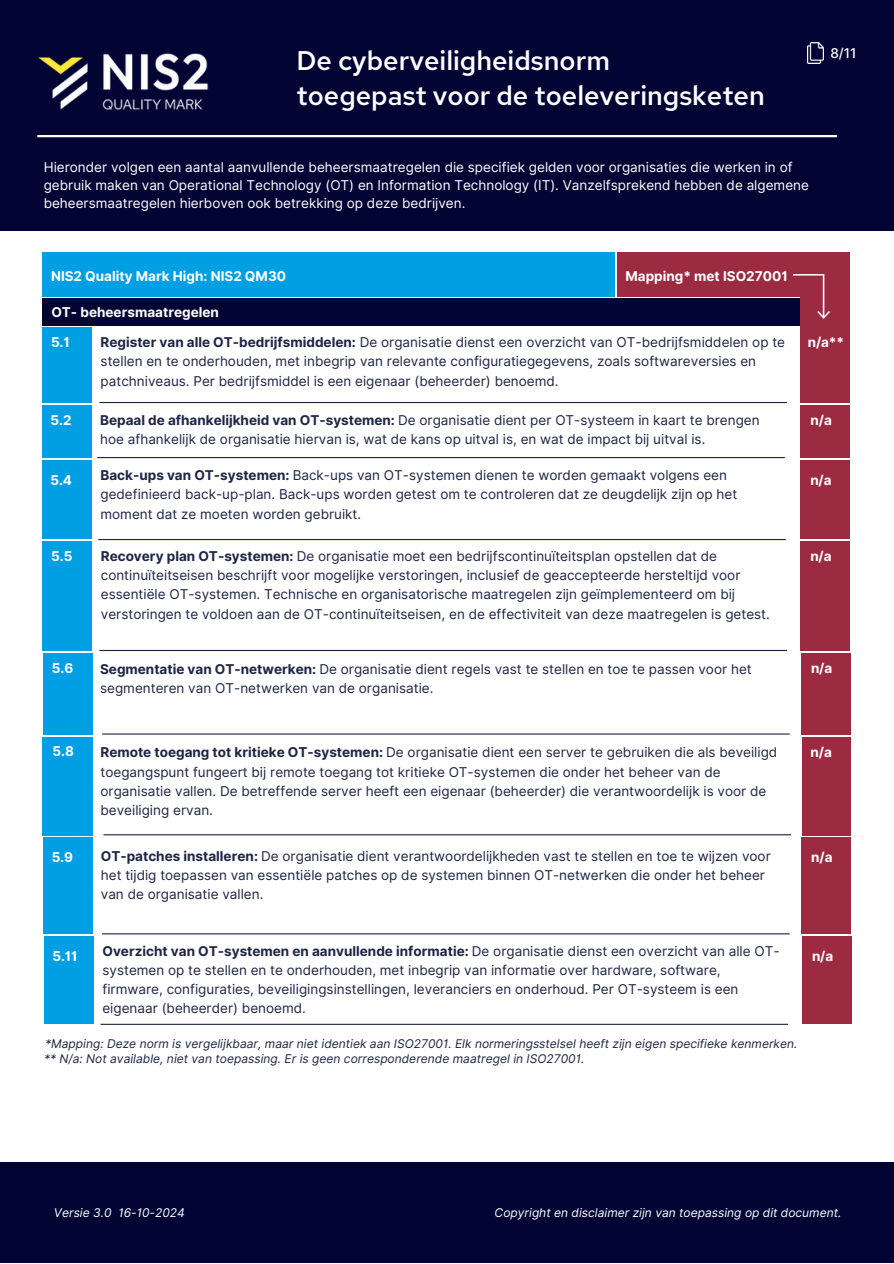
<style>
.page{position:relative;width:894px;height:1264px;background:#fff}
.page>*{position:absolute;margin:0;border:0;box-sizing:border-box;transform-origin:0 0}
.t1{font:500 27px/34.8px "Red Hat Text";color:#fff}
.t2{font:13.5px/19.2px "Inter";color:#1e2444}
.t3{font:13.5px/18px "Inter";color:#fff}
.t4{font:700 13.5px "Inter";color:#fff}
.t5{font:500 13.5px "Inter";color:#fff}
.t6{font:italic 12px "Inter";color:#1e2444}
.t7{font:italic 12px "Inter";color:#fff}
.s1{font-weight:700}
</style>
<div class="page">
<div style="left:0;top:0;width:893px;height:230px;background:#020434"></div>
<img style="left:807px;top:43px;width:16px;height:20px">
<div style="left:42px;top:252px;width:572px;height:45px;background:#009ee3"></div>
<div style="left:800px;top:296px;width:49px;height:107px;background:#9c2b42"></div>
<div style="left:617px;top:252px;width:232px;height:45px;background:#9c2b42"></div>
<div style="left:42px;top:298px;width:757px;height:27px;background:#020434"></div>
<img style="left:793px;top:274px;width:35px;height:44px">
<div style="left:42px;top:405px;width:50px;height:53px;background:#009ee3"></div>
<div style="left:799px;top:405px;width:50px;height:53px;background:#9c2b42"></div>
<div style="left:42px;top:328px;width:50px;height:75px;background:#009ee3"></div>
<div style="left:42px;top:460px;width:50px;height:79px;background:#009ee3"></div>
<div style="left:800px;top:460px;width:49px;height:79px;background:#9c2b42"></div>
<div style="left:0;top:1162px;width:893px;height:101px;background:#020434"></div>
<div style="left:42px;top:541px;width:50px;height:110px;background:#009ee3"></div>
<div style="left:800px;top:541px;width:49px;height:110px;background:#9c2b42"></div>
<div style="left:43px;top:653px;width:50px;height:81px;background:#009ee3"></div>
<div style="left:801px;top:653px;width:49px;height:81px;background:#9c2b42"></div>
<div style="left:42px;top:736px;width:51px;height:99px;background:#009ee3"></div>
<div style="left:801px;top:736px;width:48px;height:99px;background:#9c2b42"></div>
<div style="left:43px;top:837px;width:50px;height:96px;background:#009ee3"></div>
<div style="left:801px;top:837px;width:49px;height:96px;background:#9c2b42"></div>
<div style="left:44px;top:936px;width:50px;height:87px;background:#009ee3"></div>
<div style="left:802px;top:936px;width:49px;height:87px;background:#9c2b42"></div>
<img style="left:38px;top:53px;width:170px;height:57px">
<hr style="left:37px;top:135px;width:799px;height:2px;background:#fff">
<hr style="left:99px;top:402px;width:687px;height:1px;background:#1d2443">
<hr style="left:97px;top:457px;width:687px;height:1px;background:#1d2443">
<hr style="left:98px;top:539px;width:687px;height:1px;background:#1d2443">
<hr style="left:99px;top:650px;width:687px;height:1px;background:#1d2443">
<hr style="left:102px;top:733px;width:687px;height:1px;background:#1d2443">
<hr style="left:103px;top:834px;width:687px;height:1px;background:#1d2443">
<hr style="left:102px;top:933px;width:687px;height:1px;background:#1d2443">
<hr style="left:100px;top:1023px;width:687px;height:1px;background:#1d2443">
<h1 class="t1" style="left:296px;top:43px;width:469px">De cyberveiligheidsnorm<br>toegepast voor de toeleveringsketen</h1>
<p class="t3" style="left:44px;top:158px;width:766px">Hieronder volgen een aantal aanvullende beheersmaatregelen die specifiek gelden voor organisaties die werken in of gebruik maken van Operational Technology (OT) en Information Technology (IT). Vanzelfsprekend hebben de algemene beheersmaatregelen hierboven ook betrekking op deze bedrijven.</p>
<h1 class="t5" style="left:830px;top:45px;width:28px">8/11</h1>
<p class="t4" style="left:51px;top:267px;width:236px">NIS2 Quality Mark High: NIS2 QM30</p>
<h2 class="t4" style="left:625px;top:267px;width:164px">Mapping* met ISO27001</h2>
<h3 class="t4" style="left:51px;top:304px;width:169px">OT- beheersmaatregelen</h3>
<h2 class="t4" style="left:51px;top:334px;width:20px">5.1</h2>
<h2 class="t2" style="left:101px;top:333px;width:685px"><span class="s1">Register van alle OT-bedrijfsmiddelen:</span> De organisatie dienst een overzicht van OT-bedrijfsmiddelen op te stellen en te onderhouden, met inbegrip van relevante configuratiegegevens, zoals softwareversies en patchniveaus. Per bedrijfsmiddel is een eigenaar (beheerder) benoemd.</h2>
<h2 class="t4" style="left:51px;top:412px;width:22px">5.2</h2>
<p class="t2" style="left:100px;top:411px;width:660px"><span class="s1">Bepaal de afhankelijkheid van OT-systemen:</span> De organisatie dient per OT-systeem in kaart te brengen hoe afhankelijk de organisatie hiervan is, wat de kans op uitval is, en wat de impact bij uitval is.</p>
<h3 class="t4" style="left:50px;top:472px;width:23px">5.4</h3>
<h2 class="t2" style="left:100px;top:466px;width:638px"><span class="s1">Back-ups van OT-systemen:</span> Back-ups van OT-systemen dienen te worden gemaakt volgens een gedefinieerd back-up-plan. Back-ups worden getest om te controleren dat ze deugdelijk zijn op het moment dat ze moeten worden gebruikt.</h2>
<h2 class="t4" style="left:51px;top:547px;width:23px">5.5</h2>
<h3 class="t2" style="left:101px;top:546px;width:670px"><span class="s1">Recovery plan OT-systemen:</span> De organisatie moet een bedrijfscontinuïteitsplan opstellen dat de continuïteitseisen beschrijft voor mogelijke verstoringen, inclusief de geaccepteerde hersteltijd voor essentiële OT-systemen. Technische en organisatorische maatregelen zijn geïmplementeerd om bij verstoringen te voldoen aan de OT-continuïteitseisen, en de effectiviteit van deze maatregelen is getest.</h3>
<h2 class="t4" style="left:807px;top:334px;width:38px">n/a**</h2>
<h2 class="t4" style="left:810px;top:412px;width:23px">n/a</h2>
<h2 class="t4" style="left:810px;top:472px;width:23px">n/a</h2>
<h3 class="t4" style="left:810px;top:548px;width:23px">n/a</h3>
<h2 class="t4" style="left:52px;top:659px;width:23px">5.6</h2>
<h3 class="t2" style="left:100px;top:659px;width:653px"><span class="s1">Segmentatie van OT-netwerken:</span> De organisatie dient regels vast te stellen en toe te passen voor het</h3>
<h2 class="t4" style="left:810px;top:660px;width:23px">n/a</h2>
<h3 class="t2" style="left:100px;top:678px;width:335px">segmenteren van OT-netwerken van de organisatie.</h3>
<h2 class="t4" style="left:53px;top:742px;width:23px">5.8</h2>
<h2 class="t4" style="left:810px;top:744px;width:23px">n/a</h2>
<h2 class="t2" style="left:100px;top:743px;width:678px"><span class="s1">Remote toegang tot kritieke OT-systemen:</span> De organisatie dient een server te gebruiken die als beveiligd toegangspunt fungeert bij remote toegang tot kritieke OT-systemen die onder het beheer van de organisatie vallen. De betreffende server heeft een eigenaar (beheerder) die verantwoordelijk is voor de beveiliging ervan.</h2>
<h3 class="t2" style="left:101px;top:846px;width:671px"><span class="s1">OT-patches installeren:</span> De organisatie dient verantwoordelijkheden vast te stellen en toe te wijzen voor het tijdig toepassen van essentiële patches op de systemen binnen OT-netwerken die onder het beheer van de organisatie vallen.</h3>
<h3 class="t4" style="left:52px;top:849px;width:23px">5.9</h3>
<h2 class="t4" style="left:811px;top:849px;width:23px">n/a</h2>
<h2 class="t2" style="left:102px;top:941px;width:678px"><span class="s1">Overzicht van OT-systemen en aanvullende informatie:</span> De organisatie dienst een overzicht van alle OT&shy;systemen op te stellen en te onderhouden, met inbegrip van informatie over hardware, software, firmware, configuraties, beveiligingsinstellingen, leveranciers en onderhoud. Per OT-systeem is een eigenaar (beheerder) benoemd.</h2>
<p class="t4" style="left:52px;top:947px;width:27px">5.11</p>
<p class="t4" style="left:811px;top:947px;width:23px">n/a</p>
<h2 class="t6" style="left:45px;top:1036px;width:753px">*Mapping: Deze norm is vergelijkbaar, maar niet identiek aan ISO27001. Elk normeringsstelsel heeft zijn eigen specifieke kenmerken.</h2>
<h2 class="t6" style="left:44px;top:1051px;width:541px">** N/a: Not available, niet van toepassing. Er is geen corresponderende maatregel in ISO27001.</h2>
<h3 class="t7" style="left:54px;top:1205px;width:59px">Versie 3.0</h3>
<h2 class="t7" style="left:118px;top:1205px;width:68px">16-10-2024</h2>
<h3 class="t7" style="left:494px;top:1205px;width:348px">Copyright en disclaimer zijn van toepassing op dit document.</h3>
</div>
